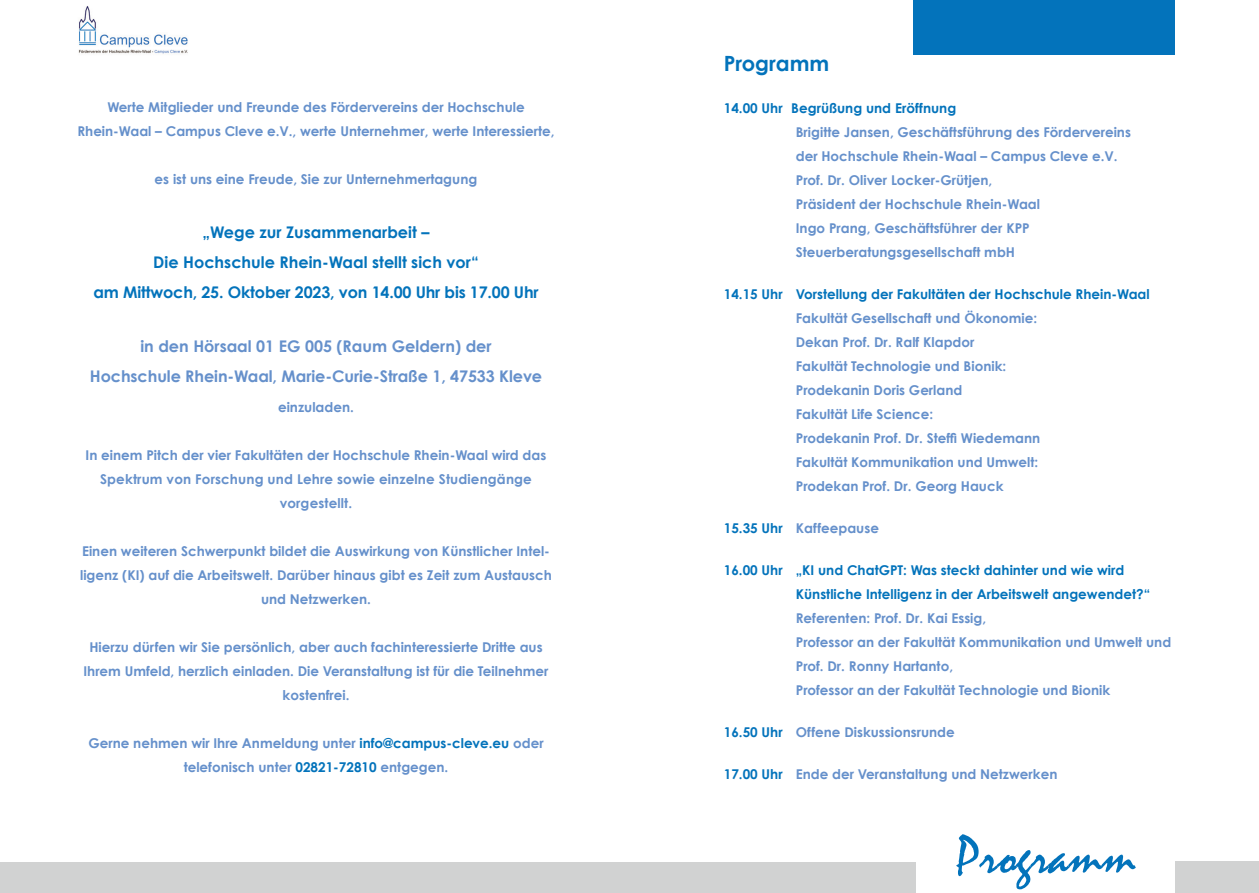
<style>
.page{position:relative;width:1259px;height:893px;background:#fff}
.page>*{position:absolute;margin:0;border:0;box-sizing:border-box;transform-origin:0 0}
.t1{font:54px "Mistral";color:#0373bb}
.t2{font:700 21px "Century Gothic";color:#0373bb}
.t3{font:700 16.05px/30px "Century Gothic";color:#0373bb;text-align:center}
.t4{font:700 16.05px/30px "Century Gothic";letter-spacing:-.005em;color:#6590cb;text-align:center}
.t5{font:700 13.5px/24px "Century Gothic";color:#6590cb;text-align:center}
.t6{font:700 13.5px/24px "Century Gothic";color:#0373bb}
.s1{color:#0373bb}
</style>
<div class="page">
<div style="left:913px;top:0;width:262px;height:54px;background:#0373bb"></div>
<div style="left:0;top:862px;width:916px;height:31px;background:#d1d2d2"></div>
<div style="left:1175px;top:862px;width:84px;height:31px;background:#d1d2d2"></div>
<img style="left:78px;top:6px;width:110px;height:48px">
<p class="t5" style="left:77px;top:95px;width:479px">Werte Mitglieder und Freunde des Fördervereins der Hochschule<br>Rhein-Waal – Campus Cleve e.V., werte Unternehmer, werte Interessierte,</p>
<p class="t5" style="left:155px;top:167px;width:324px">es ist uns eine Freude, Sie zur Unternehmertagung</p>
<p class="t3" style="left:93px;top:217px;width:447px">„Wege zur Zusammenarbeit –<br>Die Hochschule Rhein-Waal stellt sich vor“<br>am Mittwoch, 25. Oktober 2023, von 14.00 Uhr bis 17.00 Uhr</p>
<p class="t4" style="left:90px;top:331px;width:454px">in den Hörsaal 01 EG 005 (Raum Geldern) der<br>Hochschule Rhein-Waal, Marie-Curie-Straße 1, 47533 Kleve</p>
<p class="t5" style="left:278px;top:395px;width:77px">einzuladen.</p>
<p class="t5" style="left:86px;top:443px;width:462px">In einem Pitch der vier Fakultäten der Hochschule Rhein-Waal wird das<br>Spektrum von Forschung und Lehre sowie einzelne Studiengänge vorgestellt.</p>
<p class="t5" style="left:80px;top:539px;width:473px">Einen weiteren Schwerpunkt bildet die Auswirkung von Künstlicher Intel&shy;ligenz (KI) auf die Arbeitswelt. Darüber hinaus gibt es Zeit zum Austausch und Netzwerken.</p>
<p class="t5" style="left:83px;top:635px;width:466px">Hierzu dürfen wir Sie persönlich, aber auch fachinteressierte Dritte aus<br>Ihrem Umfeld, herzlich einladen. Die Veranstaltung ist für die Teilnehmer kostenfrei.</p>
<p class="t5" style="left:88px;top:731px;width:457px">Gerne nehmen wir Ihre Anmeldung unter <span class="s1">info@campus-cleve.eu</span> oder telefonisch unter <span class="s1">02821-72810</span> entgegen.</p>
<h2 class="t2" style="left:724px;top:50px;width:107px">Programm</h2>
<p class="t6" style="left:724px;top:96px;width:234px">14.00 Uhr Begrüßung und Eröffnung</p>
<p class="t5" style="left:796px;top:120px;width:337px;text-align:left">Brigitte Jansen, Geschäftsführung des Fördervereins der Hochschule Rhein-Waal – Campus Cleve e.V.<br>Prof. Dr. Oliver Locker-Grütjen,<br>Präsident der Hochschule Rhein-Waal<br>Ingo Prang, Geschäftsführer der KPP Steuerberatungsgesellschaft mbH</p>
<p class="t6" style="left:724px;top:282px;width:427px">14.15 Uhr Vorstellung der Fakultäten der Hochschule Rhein-Waal</p>
<p class="t5" style="left:796px;top:306px;width:246px;text-align:left">Fakultät Gesellschaft und Ökonomie:<br>Dekan Prof. Dr. Ralf Klapdor<br>Fakultät Technologie und Bionik:<br>Prodekanin Doris Gerland<br>Fakultät Life Science:<br>Prodekanin Prof. Dr. Steffi Wiedemann<br>Fakultät Kommunikation und Umwelt:<br>Prodekan Prof. Dr. Georg Hauck</p>
<p class="t5" style="left:724px;top:516px;width:157px"><span class="s1">15.35 Uhr</span> Kaffeepause</p>
<p class="t6" style="left:796px;top:558px;width:356px;text-indent:-72px">16.00 Uhr „KI und ChatGPT: Was steckt dahinter und wie wird<br>Künstliche Intelligenz in der Arbeitswelt angewendet?“</p>
<p class="t5" style="left:796px;top:606px;width:377px;text-align:left">Referenten: Prof. Dr. Kai Essig,<br>Professor an der Fakultät Kommunikation und Umwelt und Prof. Dr. Ronny Hartanto,<br>Professor an der Fakultät Technologie und Bionik</p>
<p class="t5" style="left:724px;top:720px;width:232px"><span class="s1">16.50 Uhr</span> Offene Diskussionsrunde</p>
<p class="t5" style="left:724px;top:762px;width:335px"><span class="s1">17.00 Uhr</span> Ende der Veranstaltung und Netzwerken</p>
<h1 class="t1" style="left:956px;top:824px;width:181px">Programm</h1>
</div>
